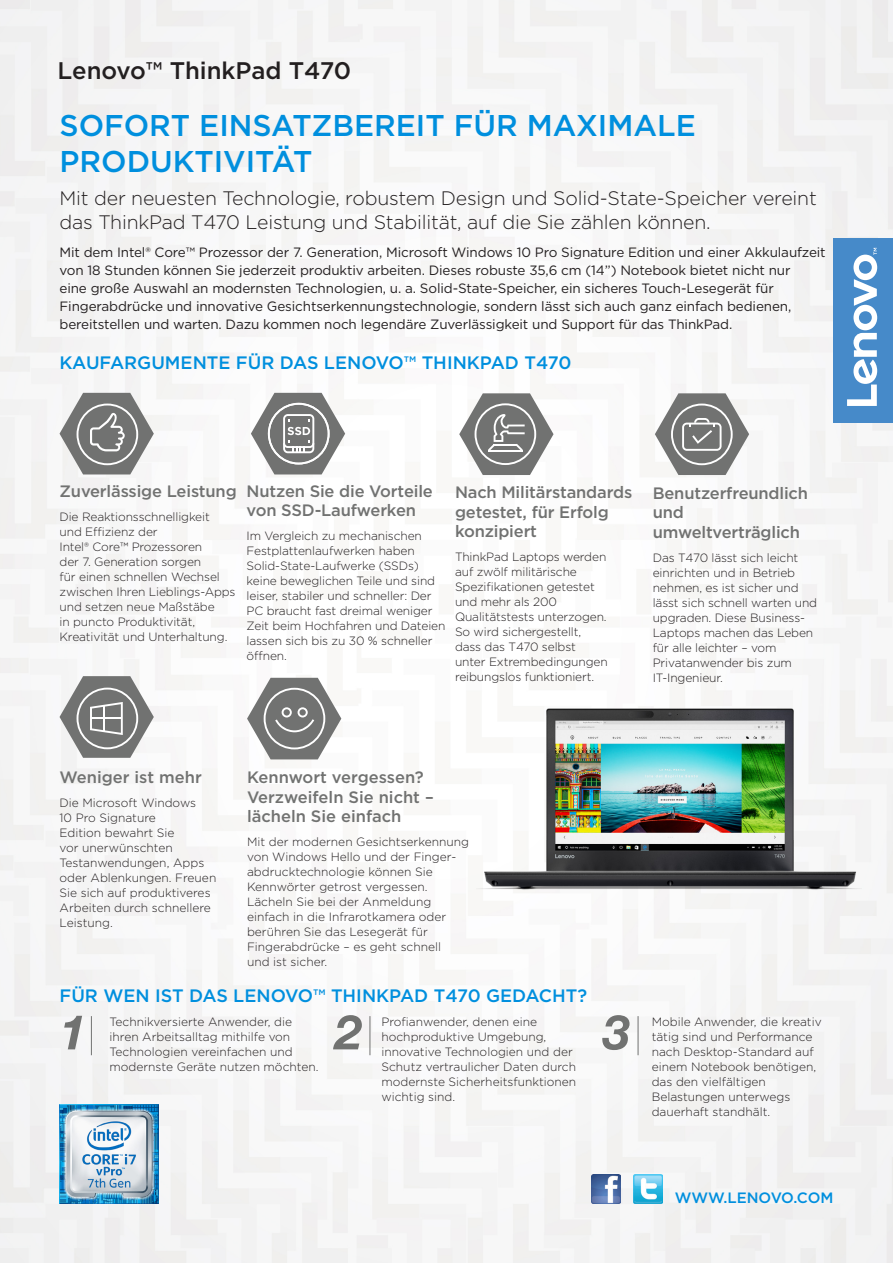
<style>
.page{position:relative;width:893px;height:1263px;background:#fff}
.page>*{position:absolute;margin:0;border:0;box-sizing:border-box;transform-origin:0 0}
.t1{font:500 30px/36px "Gotham";color:#008fde}
.t2{font:500 24px "Gotham";color:#231f20}
.t3{font:300 19.5px/23.4px "Gotham";letter-spacing:-.01em;color:#231f20}
.t4{font:500 18px "Gotham";color:#008fde}
.t5{font:500 16.5px/19.5px "Gotham";letter-spacing:-.01em;color:#717271}
.t6{font:500 15px "Gotham";letter-spacing:-.01em;color:#008fde}
.t7{font:13.5px/18px "Gotham";letter-spacing:-.01em;color:#231f20}
.t8{font:300 12px/15px "Gotham";letter-spacing:-.01em;color:#231f20}
</style>
<div class="page">
<img style="left:0;top:0;width:893px;height:1263px">
<div style="left:833px;top:238px;width:60px;height:185px;background:#468ac9"></div>
<svg style="left:847px;top:248px;width:30px;height:158px"></svg>
<img style="left:634px;top:1175px;width:28px;height:28px">
<img style="left:591px;top:1175px;width:29px;height:28px">
<hr style="left:91px;top:1016px;width:1px;height:39px;background:#717271">
<hr style="left:370px;top:1016px;width:1px;height:39px;background:#717271">
<hr style="left:638px;top:1016px;width:1px;height:39px;background:#717271">
<svg style="left:64px;top:1016px;width:18px;height:33px"></svg>
<svg style="left:333px;top:1015px;width:29px;height:34px"></svg>
<svg style="left:602px;top:1015px;width:27px;height:35px"></svg>
<img style="left:60px;top:1104px;width:99px;height:99px">
<svg style="left:60px;top:676px;width:94px;height:82px"></svg>
<hr style="left:91px;top:717px;width:31px;height:2px;background:#fff">
<img style="left:477px;top:681px;width:384px;height:213px">
<svg style="left:251px;top:393px;width:94px;height:81px"></svg>
<svg style="left:60px;top:393px;width:94px;height:81px"></svg>
<svg style="left:459px;top:393px;width:95px;height:82px"></svg>
<svg style="left:247px;top:678px;width:94px;height:81px"></svg>
<svg style="left:655px;top:393px;width:94px;height:82px"></svg>
<p class="t2" style="left:58px;top:55px;width:295px">Lenovo™ ThinkPad T470</p>
<p class="t1" style="left:60px;top:107px;width:638px">SOFORT EINSATZBEREIT FÜR MAXIMALE<br>PRODUKTIVITÄT</p>
<p class="t3" style="left:60px;top:186px;width:759px">Mit der neuesten Technologie, robustem Design und Solid-State-Speicher vereint das ThinkPad T470 Leistung und Stabilität, auf die Sie zählen können.</p>
<p class="t7" style="left:60px;top:243px;width:768px">Mit dem Intel® Core™ Prozessor der 7. Generation, Microsoft Windows 10 Pro Signature Edition und einer Akkulaufzeit von 18 Stunden können Sie jederzeit produktiv arbeiten. Dieses robuste 35,6 cm (14”) Notebook bietet nicht nur<br>eine große Auswahl an modernsten Technologien, u. a. Solid-State-Speicher, ein sicheres Touch-Lesegerät für Fingerabdrücke und innovative Gesichtserkennungstechnologie, sondern lässt sich auch ganz einfach bedienen, bereitstellen und warten. Dazu kommen noch legendäre Zuverlässigkeit und Support für das ThinkPad.</p>
<p class="t4" style="left:60px;top:351px;width:513px">KAUFARGUMENTE FÜR DAS LENOVO™ THINKPAD T470</p>
<p class="t5" style="left:60px;top:482px;width:179px">Zuverlässige Leistung</p>
<p class="t8" style="left:60px;top:509px;width:178px">Die Reaktionsschnelligkeit<br>und Effizienz der<br>Intel® Core™ Prozessoren<br>der 7. Generation sorgen<br>für einen schnellen Wechsel zwischen Ihren Lieblings-Apps und setzen neue Maßstäbe<br>in puncto Produktivität,<br>Kreativität und Unterhaltung.</p>
<p class="t5" style="left:247px;top:481px;width:188px">Nutzen Sie die Vorteile von SSD-Laufwerken</p>
<p class="t8" style="left:247px;top:528px;width:200px">Im Vergleich zu mechanischen<br>Festplattenlaufwerken haben<br>Solid-State-Laufwerke (SSDs) keine beweglichen Teile und sind leiser, stabiler und schneller: Der<br>PC braucht fast dreimal weniger<br>Zeit beim Hochfahren und Dateien lassen sich bis zu 30 % schneller öffnen.</p>
<p class="t5" style="left:455px;top:482px;width:179px">Nach Militärstandards getestet, für Erfolg konzipiert</p>
<p class="t8" style="left:455px;top:549px;width:154px">ThinkPad Laptops werden auf zwölf militärische<br>Spezifikationen getestet und mehr als 200<br>Qualitätstests unterzogen.<br>So wird sichergestellt, dass das T470 selbst unter Extrembedingungen reibungslos funktioniert.</p>
<p class="t5" style="left:653px;top:483px;width:157px">Benutzerfreundlich und umweltverträglich</p>
<p class="t8" style="left:653px;top:550px;width:166px">Das T470 lässt sich leicht einrichten und in Betrieb nehmen, es ist sicher und lässt sich schnell warten und upgraden. Diese Business-<br>Laptops machen das Leben für alle leichter – vom<br>Privatanwender bis zum<br>IT-Ingenieur.</p>
<p class="t5" style="left:60px;top:767px;width:144px">Weniger ist mehr</p>
<p class="t8" style="left:60px;top:795px;width:158px">Die Microsoft Windows<br>10 Pro Signature<br>Edition bewahrt Sie<br>vor unerwünschten<br>Testanwendungen, Apps oder Ablenkungen. Freuen<br>Sie sich auf produktiveres<br>Arbeiten durch schnellere<br>Leistung.</p>
<p class="t5" style="left:247px;top:767px;width:188px">Kennwort vergessen?<br>Verzweifeln Sie nicht – lächeln Sie einfach</p>
<p class="t8" style="left:247px;top:834px;width:224px">Mit der modernen Gesichtserkennung von Windows Hello und der Finger&shy;abdrucktechnologie können Sie<br>Kennwörter getrost vergessen.<br>Lächeln Sie bei der Anmeldung einfach in die Infrarotkamera oder berühren Sie das Lesegerät für<br>Fingerabdrücke – es geht schnell<br>und ist sicher.</p>
<p class="t4" style="left:60px;top:984px;width:529px">FÜR WEN IST DAS LENOVO™ THINKPAD T470 GEDACHT?</p>
<p class="t8" style="left:109px;top:1014px;width:211px">Technikversierte Anwender, die ihren Arbeitsalltag mithilfe von Technologien vereinfachen und modernste Geräte nutzen möchten.</p>
<p class="t8" style="left:381px;top:1014px;width:196px">Profianwender, denen eine hochproduktive Umgebung, innovative Technologien und der<br>Schutz vertraulicher Daten durch modernste Sicherheitsfunktionen wichtig sind.</p>
<p class="t8" style="left:652px;top:1014px;width:172px">Mobile Anwender, die kreativ tätig sind und Performance nach Desktop-Standard auf einem Notebook benötigen, das den vielfältigen<br>Belastungen unterwegs dauerhaft standhält.</p>
<p class="t6" style="left:675px;top:1188px;width:160px">WWW.LENOVO.COM</p>
</div>
